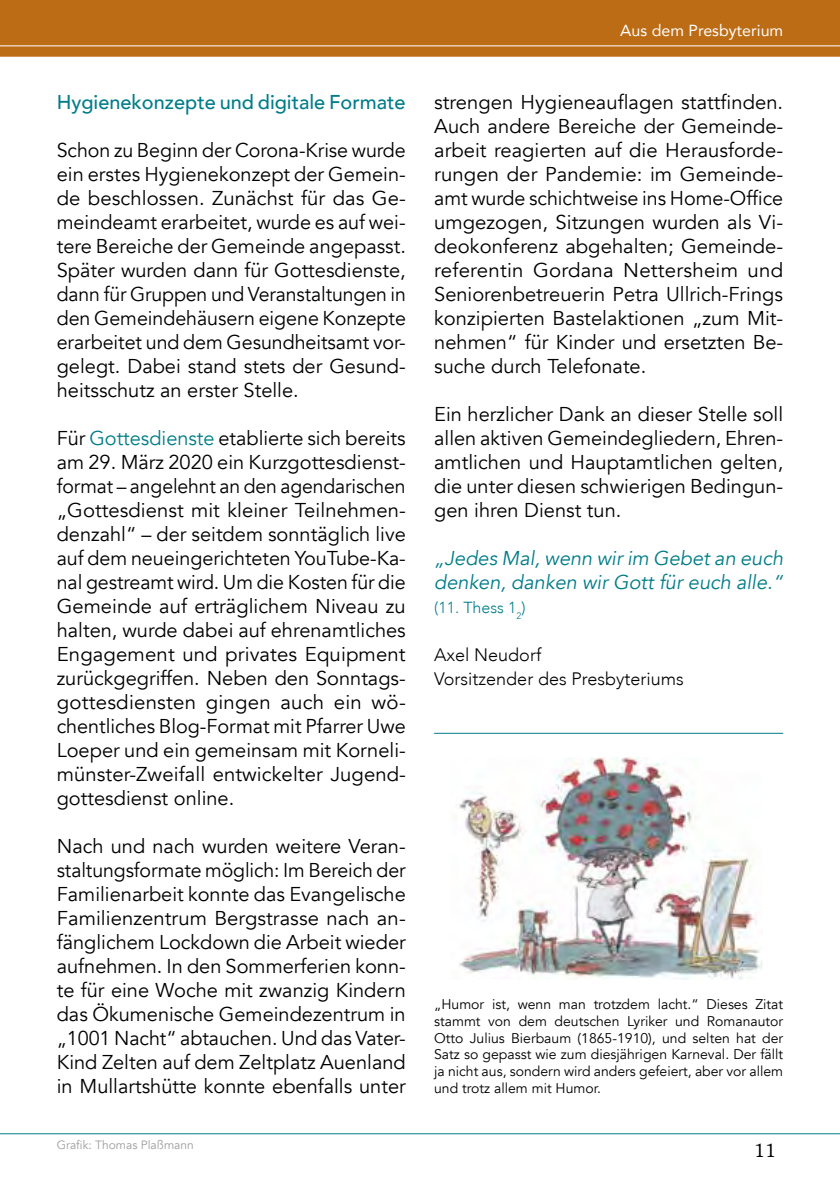
<style>
.page{position:relative;width:840px;height:1191px;background:#fff}
.page>*{position:absolute;margin:0;border:0;box-sizing:border-box;transform-origin:0 0}
.t1{font:20px/24px "Avenir";color:#000;text-align:justify}
.t2{font:italic 20px/24px "Avenir";color:#007d88}
.t3{font:500 20px "Avenir";color:#007d88}
.t4{font:300 18px/24px "Avenir";color:#000}
.t5{font:300 18px "Souvenir";color:#000}
.t6{font:16px "Avenir";color:#fff}
.t7{font:300 16px "Avenir";color:#007d88}
.t8{font:14px/16.8px "Avenir";color:#000;text-align:justify}
.t9{font:12px "Avenir";color:#9d9d9c}
.s1{color:#007d88}
</style>
<div class="page">
<div style="left:0;top:0;width:839px;height:57px;background:#bc6c15"></div>
<hr style="left:0;top:45px;width:839px;height:1px;background:#fff">
<hr style="left:0;top:1133px;width:839px;height:1px;background:#007d88">
<img style="left:459px;top:757px;width:303px;height:222px">
<hr style="left:434px;top:733px;width:348px;height:1px;background:#007d88">
<div style="left:700px;top:748px;width:99px;height:23px;background:#fff"></div>
<p class="t3" style="left:57px;top:85px;width:350px">Hygienekonzepte und digitale Formate</p>
<p class="t1" style="left:57px;top:139px;width:350px">Schon zu Beginn der Corona-Krise wurde ein erstes Hygienekonzept der Gemein&shy;de beschlossen. Zunächst für das Ge&shy;meindeamt erarbeitet, wurde es auf wei&shy;tere Bereiche der Gemeinde angepasst.<br>Später wurden dann für Gottesdienste, dann für Gruppen und Veranstaltungen in den Gemeindehäusern eigene Konzepte erarbeitet und dem Gesundheitsamt vor&shy;gelegt. Dabei stand stets der Gesund&shy;heitsschutz an erster Stelle.</p>
<p class="t1" style="left:57px;top:427px;width:350px">Für <span class="s1">Gottesdienste</span> etablierte sich bereits am 29. März 2020 ein Kurzgottesdienst&shy;format – angelehnt an den agendarischen „Gottesdienst mit kleiner Teilnehmen&shy;denzahl“ – der seitdem sonntäglich live auf dem neueingerichteten YouTube-Ka&shy;nal gestreamt wird. Um die Kosten für die Gemeinde auf erträglichem Niveau zu halten, wurde dabei auf ehrenamtliches Engagement und privates Equipment zurückgegriffen. Neben den Sonntags&shy;gottesdiensten gingen auch ein wö&shy;chentliches Blog-Format mit Pfarrer Uwe Loeper und ein gemeinsam mit Korneli&shy;münster-Zweifall entwickelter Jugend&shy;gottesdienst online.</p>
<p class="t1" style="left:57px;top:835px;width:350px">Nach und nach wurden weitere Veran&shy;staltungsformate möglich: Im Bereich der Familienarbeit konnte das Evangelische Familienzentrum Bergstrasse nach an&shy;fänglichem Lockdown die Arbeit wieder aufnehmen. In den Sommerferien konn&shy;te für eine Woche mit zwanzig Kindern das Ökumenische Gemeindezentrum in „1001 Nacht“ abtauchen. Und das Vater-Kind Zelten auf dem Zeltplatz Auenland in Mullartshütte konnte ebenfalls unter</p>
<p class="t9" style="left:57px;top:1137px;width:138px">Grafik: Thomas Plaßmann</p>
<p class="t6" style="left:620px;top:17px;width:164px">Aus dem Presbyterium</p>
<p class="t1" style="left:434px;top:91px;width:350px">strengen Hygieneauflagen stattfinden.<br>Auch andere Bereiche der Gemeinde&shy;arbeit reagierten auf die Herausforde&shy;rungen der Pandemie: im Gemeinde&shy;amt wurde schichtweise ins Home-Office umgezogen, Sitzungen wurden als Vi&shy;deokonferenz abgehalten; Gemeinde&shy;referentin Gordana Nettersheim und Seniorenbetreuerin Petra Ullrich-Frings konzipierten Bastelaktionen „zum Mit&shy;nehmen“ für Kinder und ersetzten Be&shy;suche durch Telefonate.</p>
<p class="t1" style="left:434px;top:403px;width:350px">Ein herzlicher Dank an dieser Stelle soll allen aktiven Gemeindegliedern, Ehren&shy;amtlichen und Hauptamtlichen gelten, die unter diesen schwierigen Bedingun&shy;gen ihren Dienst tun.</p>
<p class="t2" style="left:434px;top:547px;width:350px">„Jedes Mal, wenn wir im Gebet an euch denken, danken wir Gott für euch alle.“</p>
<p class="t7" style="left:434px;top:598px;width:93px">(11. Thess 1<sub>2</sub>)</p>
<p class="t4" style="left:434px;top:643px;width:251px">Axel Neudorf<br>Vorsitzender des Presbyteriums</p>
<p class="t8" style="left:434px;top:996px;width:350px">„Humor ist, wenn man trotzdem lacht.“ Dieses Zitat stammt von dem deutschen Lyriker und Romanautor Otto Julius Bierbaum (1865-1910), und selten hat der Satz so gepasst wie zum diesjährigen Karneval. Der fällt ja nicht aus, sondern wird anders gefeiert, aber vor allem und trotz allem mit Humor.</p>
<p class="t5" style="left:753px;top:1139px;width:23px">11</p>
</div>
